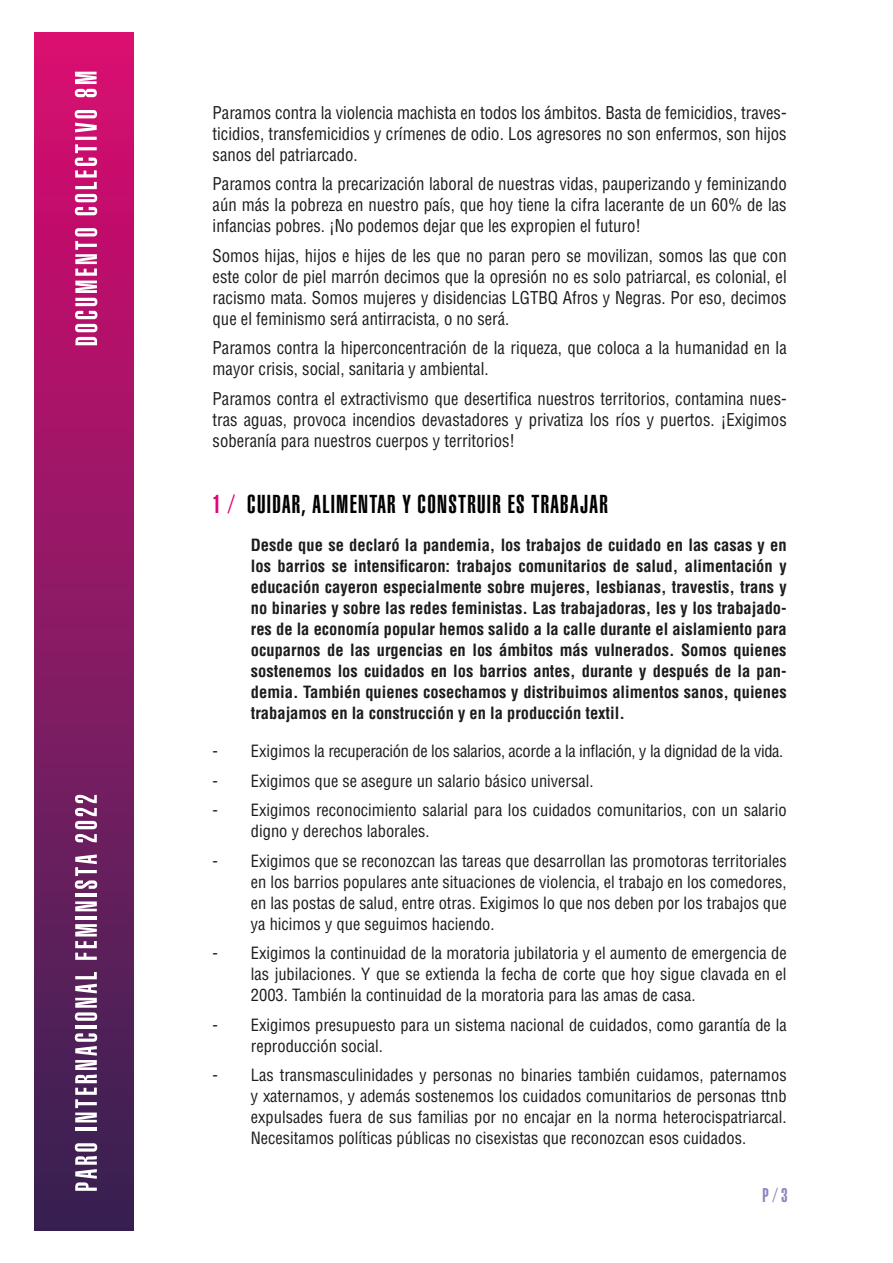
<style>
.page{position:relative;width:893px;height:1263px;background:#fff}
.page>*{position:absolute;margin:0;border:0;box-sizing:border-box;transform-origin:0 0}
.t1{font:25.5px "Helvetica LT Std Ultra Comp";letter-spacing:.05em;color:#000}
.t2{font:19.5px "Helvetica LT Std Ultra Comp";color:#8d85bf}
.t3{font:condensed 17.25px/21px "Helvetica LT Std";color:#1c1c1c;text-align:justify}
.t4{font:condensed 16.5px/21px "Helvetica LT Std";color:#1c1c1c;text-align:justify}
.t5{font:700 condensed 16.5px/21px "Helvetica LT Std";color:#1c1c1c;text-align:justify}
.t6{font:condensed 16.5px "Helvetica LT Std";letter-spacing:-.02em;color:#1c1c1c}
.s1{color:#e6007d}
</style>
<div class="page">
<div style="left:34px;top:33px;width:99px;height:1197px;background:linear-gradient(to bottom,#dc0d72,#352453)"></div>
<svg style="left:75px;top:228px;width:22px;height:117px"></svg>
<svg style="left:75px;top:144px;width:22px;height:71px"></svg>
<hr style="left:75px;top:137px;width:22px;height:3px;background:#fff">
<svg style="left:75px;top:110px;width:22px;height:22px"></svg>
<svg style="left:75px;top:72px;width:22px;height:25px"></svg>
<svg style="left:75px;top:1143px;width:22px;height:48px"></svg>
<hr style="left:75px;top:1127px;width:22px;height:3px;background:#fff">
<svg style="left:75px;top:1033px;width:22px;height:89px"></svg>
<hr style="left:75px;top:1025px;width:22px;height:4px;background:#fff">
<svg style="left:75px;top:972px;width:22px;height:49px"></svg>
<svg style="left:75px;top:924px;width:22px;height:36px"></svg>
<hr style="left:75px;top:916px;width:22px;height:3px;background:#fff">
<svg style="left:75px;top:901px;width:22px;height:10px"></svg>
<hr style="left:75px;top:893px;width:22px;height:4px;background:#fff">
<svg style="left:75px;top:854px;width:22px;height:35px"></svg>
<svg style="left:75px;top:795px;width:22px;height:47px"></svg>
<p class="t3" style="left:213px;top:102px;width:576px">Paramos contra la violencia machista en todos los ámbitos. Basta de femicidios, traves&shy;ticidios, transfemicidios y crímenes de odio. Los agresores no son enfermos, son hijos sanos del patriarcado.</p>
<p class="t3" style="left:213px;top:173px;width:576px">Paramos contra la precarización laboral de nuestras vidas, pauperizando y feminizando aún más la pobreza en nuestro país, que hoy tiene la cifra lacerante de un 60% de las infancias pobres. ¡No podemos dejar que les expropien el futuro!</p>
<p class="t3" style="left:213px;top:245px;width:576px">Somos hijas, hijos e hijes de les que no paran pero se movilizan, somos las que con este color de piel marrón decimos que la opresión no es solo patriarcal, es colonial, el racismo mata. Somos mujeres y disidencias LGTBQ Afros y Negras. Por eso, decimos que el feminismo será antirracista, o no será.</p>
<p class="t3" style="left:213px;top:337px;width:576px">Paramos contra la hiperconcentración de la riqueza, que coloca a la humanidad en la mayor crisis, social, sanitaria y ambiental.</p>
<p class="t3" style="left:213px;top:388px;width:576px">Paramos contra el extractivismo que desertifica nuestros territorios, contamina nues&shy;tras aguas, provoca incendios devastadores y privatiza los ríos y puertos. ¡Exigimos soberanía para nuestros cuerpos y territorios!</p>
<h1 class="t1" style="left:213px;top:490px;width:397px"><span class="s1">1 /</span> CUIDAR, ALIMENTAR Y CONSTRUIR ES TRABAJAR</h1>
<p class="t5" style="left:251px;top:535px;width:537px">Desde que se declaró la pandemia, los trabajos de cuidado en las casas y en los barrios se intensificaron: trabajos comunitarios de salud, alimentación y educación cayeron especialmente sobre mujeres, lesbianas, travestis, trans y no binaries y sobre las redes feministas. Las trabajadoras, les y los trabajado&shy;res de la economía popular hemos salido a la calle durante el aislamiento para ocuparnos de las urgencias en los ámbitos más vulnerados. Somos quienes sostenemos los cuidados en los barrios antes, durante y después de la pan&shy;demia. También quienes cosechamos y distribuimos alimentos sanos, quienes trabajamos en la construcción y en la producción textil.</p>
<p class="t6" style="left:213px;top:741px;width:572px">- Exigimos la recuperación de los salarios, acorde a la inflación, y la dignidad de la vida.</p>
<p class="t4" style="left:213px;top:770px;width:382px">- Exigimos que se asegure un salario básico universal.</p>
<p class="t4" style="left:251px;top:800px;width:537px;text-indent:-38px">- Exigimos reconocimiento salarial para los cuidados comunitarios, con un salario digno y derechos laborales.</p>
<p class="t4" style="left:251px;top:850px;width:537px;text-indent:-38px">- Exigimos que se reconozcan las tareas que desarrollan las promotoras territoriales en los barrios populares ante situaciones de violencia, el trabajo en los comedores, en las postas de salud, entre otras. Exigimos lo que nos deben por los trabajos que ya hicimos y que seguimos haciendo.</p>
<p class="t4" style="left:251px;top:943px;width:537px;text-indent:-38px">- Exigimos la continuidad de la moratoria jubilatoria y el aumento de emergencia de las jubilaciones. Y que se extienda la fecha de corte que hoy sigue clavada en el 2003. También la continuidad de la moratoria para las amas de casa.</p>
<p class="t4" style="left:251px;top:1014px;width:537px;text-indent:-38px">- Exigimos presupuesto para un sistema nacional de cuidados, como garantía de la reproducción social.</p>
<p class="t4" style="left:251px;top:1065px;width:537px;text-indent:-38px">- Las transmasculinidades y personas no binaries también cuidamos, paternamos y xaternamos, y además sostenemos los cuidados comunitarios de personas ttnb expulsades fuera de sus familias por no encajar en la norma heterocispatriarcal.<br>Necesitamos políticas públicas no cisexistas que reconozcan esos cuidados.</p>
<p class="t2" style="left:763px;top:1184px;width:26px">P / 3</p>
</div>
